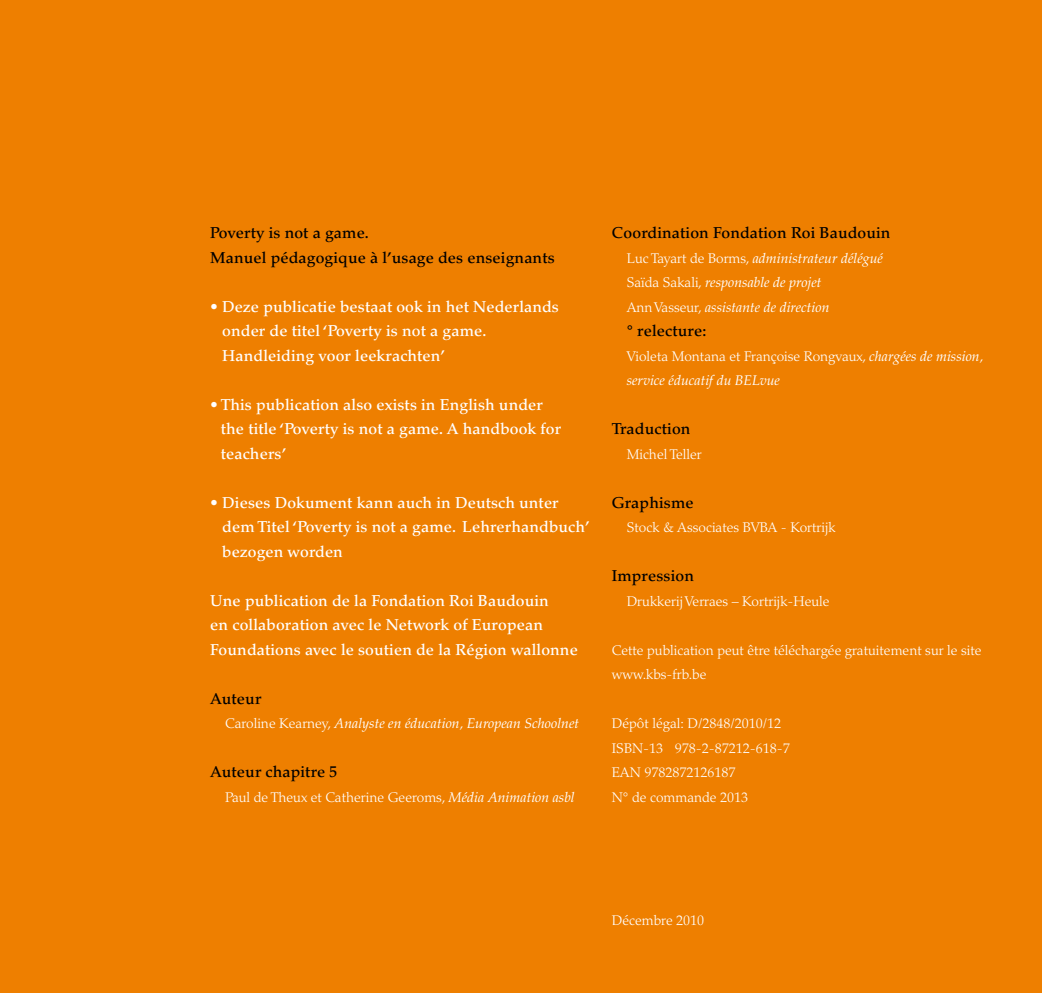
<style>
.page{position:relative;width:1042px;height:993px;background:#fff}
.page>*{position:absolute;margin:0;border:0;box-sizing:border-box;transform-origin:0 0}
.t1{font:500 15.75px/24.5px "Palatino";letter-spacing:.01em;color:#fff}
.t2{font:500 15.75px/24.5px "Palatino";letter-spacing:.01em;color:#000}
.t3{font:300 14px/24.5px "Palatino";color:#fff}
.t4{font:14px/24.5px "Palatino Italic Os F";color:#fff}
.s1{font-family:"Palatino";font-weight:300}
.s2{font-family:"Palatino Italic Os F";font-weight:400}
</style>
<div class="page">
<div style="left:0;top:0;width:1042px;height:992px;background:#ee7f00"></div>
<p class="t2" style="left:210px;top:220px;width:346px">Poverty is not a game.<br>Manuel pédagogique à l’usage des enseignants</p>
<p class="t1" style="left:222px;top:294px;width:338px;text-indent:-12px">• Deze publicatie bestaat ook in het Nederlands onder de titel ‘Poverty is not a game.<br>Handleiding voor leekrachten’</p>
<p class="t1" style="left:221px;top:392px;width:342px;text-indent:-11px">• This publication also exists in English under the title ‘Poverty is not a game. A handbook for teachers’</p>
<p class="t1" style="left:222px;top:490px;width:369px;text-indent:-12px">• Dieses Dokument kann auch in Deutsch unter dem Titel ‘Poverty is not a game. Lehrerhandbuch’ bezogen worden</p>
<p class="t1" style="left:210px;top:588px;width:369px">Une publication de la Fondation Roi Baudouin<br>en collaboration avec le Network of European<br>Foundations avec le soutien de la Région wallonne</p>
<p class="t2" style="left:210px;top:686px;width:53px">Auteur</p>
<p class="t4" style="left:225px;top:711px;width:355px"><span class="s1">Caroline Kearney,</span> Analyste en éducation, European Schoolnet</p>
<p class="t2" style="left:210px;top:759px;width:129px">Auteur chapitre 5</p>
<p class="t3" style="left:225px;top:785px;width:351px">Paul de Theux et Catherine Geeroms, <span class="s2">Média Animation asbl</span></p>
<p class="t2" style="left:612px;top:220px;width:280px">Coordination Fondation Roi Baudouin</p>
<p class="t4" style="left:627px;top:246px;width:258px"><span class="s1">Luc Tayart de Borms,</span> administrateur délégué<br><span class="s1">Saïda Sakali,</span> responsable de projet<br><span class="s1">Ann Vasseur,</span> assistante de direction</p>
<p class="t2" style="left:627px;top:318px;width:81px">° relecture:</p>
<p class="t4" style="left:627px;top:344px;width:358px"><span class="s1">Violeta Montana et Françoise Rongvaux,</span> chargées de mission, service éducatif du BELvue</p>
<p class="t2" style="left:612px;top:416px;width:80px">Traduction</p>
<p class="t3" style="left:627px;top:442px;width:77px">Michel Teller</p>
<p class="t2" style="left:612px;top:490px;width:83px">Graphisme</p>
<p class="t3" style="left:627px;top:515px;width:211px">Stock &amp; Associates BVBA - Kortrijk</p>
<p class="t2" style="left:612px;top:563px;width:84px">Impression</p>
<p class="t3" style="left:627px;top:589px;width:204px">Drukkerij Verraes – Kortrijk-Heule</p>
<p class="t3" style="left:612px;top:638px;width:371px">Cette publication peut être téléchargée gratuitement sur le site www.kbs-frb.be</p>
<p class="t3" style="left:612px;top:711px;width:179px">Dépôt légal: D/2848/2010/12<br>ISBN-13 978-2-87212-618-7<br>EAN 9782872126187<br>N° de commande 2013</p>
<p class="t3" style="left:612px;top:907px;width:94px">Décembre 2010</p>
</div>
